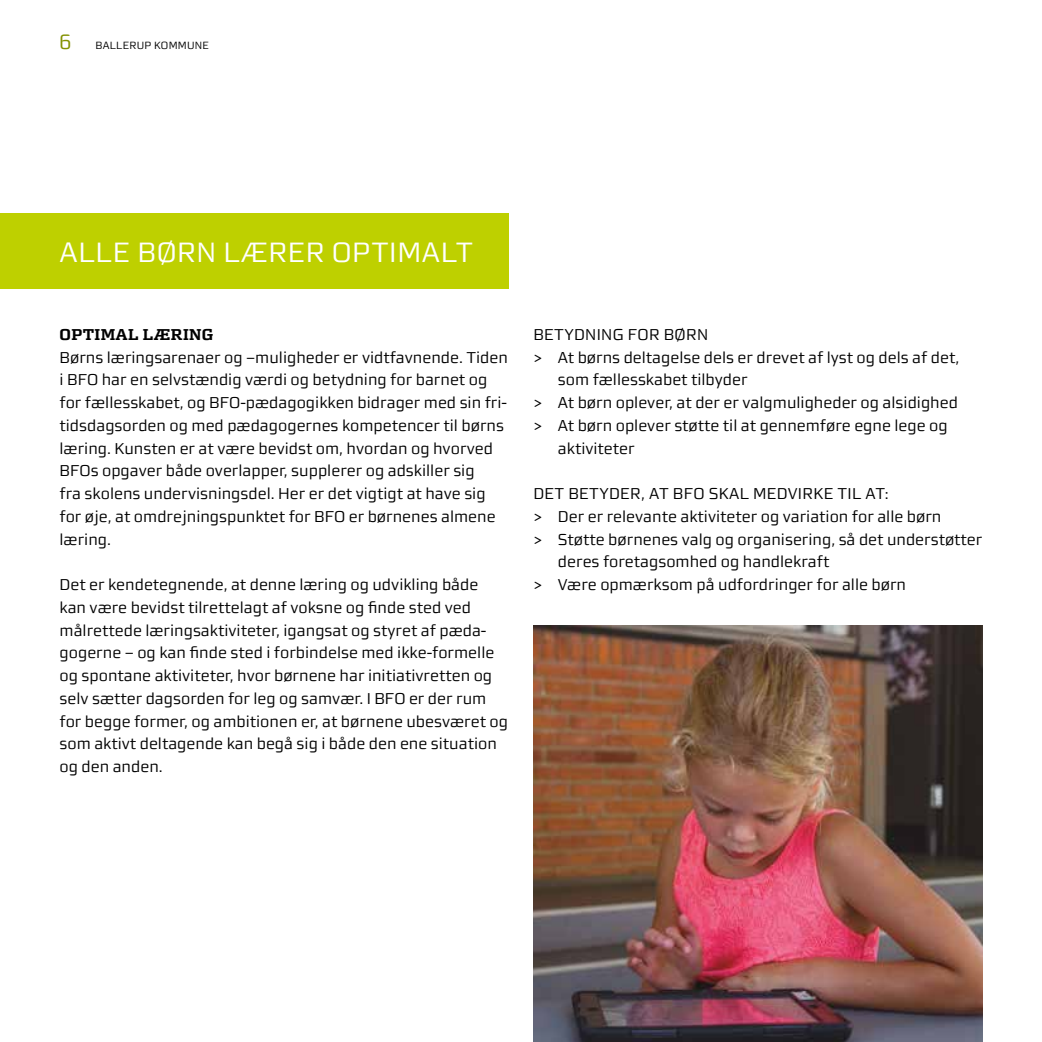
<style>
.page{position:relative;width:1042px;height:1042px;background:#fff}
.page>*{position:absolute;margin:0;border:0;box-sizing:border-box;transform-origin:0 0}
.t1{font:28px "Morgan Sans";letter-spacing:.02em;color:#fff}
.t2{font:21px "Morgan Sans";color:#839102}
.t3{font:15.75px/22.8px "Morgan Sans";color:#000}
.t4{font:15.75px "Morgan Sans";letter-spacing:.02em;color:#000}
.t5{font:700 15.75px "Morgan Avec";letter-spacing:.02em;color:#000}
.t6{font:10.5px "Morgan Sans";letter-spacing:.02em;color:#000}
</style>
<div class="page">
<div style="left:0;top:213px;width:508px;height:76px;background:#bed000"></div>
<img style="left:533px;top:626px;width:449px;height:416px">
<h2 class="t2" style="left:60px;top:29px;width:14px">6</h2>
<p class="t6" style="left:95px;top:39px;width:115px">BALLERUP KOMMUNE</p>
<h1 class="t1" style="left:60px;top:235px;width:415px">ALLE BØRN LÆRER OPTIMALT</h1>
<p class="t5" style="left:60px;top:325px;width:155px">OPTIMAL LÆRING</p>
<p class="t3" style="left:60px;top:346px;width:450px">Børns læringsarenaer og –muligheder er vidtfavnende. Tiden i BFO har en selvstændig værdi og betydning for barnet og for fællesskabet, og BFO-pædagogikken bidrager med sin fri&shy;tidsdagsorden og med pædagogernes kompetencer til børns læring. Kunsten er at være bevidst om, hvordan og hvorved BFOs opgaver både overlapper, supplerer og adskiller sig<br>fra skolens undervisningsdel. Her er det vigtigt at have sig for øje, at omdrejningspunktet for BFO er børnenes almene læring.</p>
<p class="t3" style="left:60px;top:573px;width:450px">Det er kendetegnende, at denne læring og udvikling både kan være bevidst tilrettelagt af voksne og finde sted ved målrettede læringsaktiviteter, igangsat og styret af pæda&shy;gogerne – og kan finde sted i forbindelse med ikke-formelle og spontane aktiviteter, hvor børnene har initiativretten og selv sætter dagsorden for leg og samvær. I BFO er der rum for begge former, og ambitionen er, at børnene ubesværet og som aktivt deltagende kan begå sig i både den ene situation og den anden.</p>
<p class="t4" style="left:533px;top:325px;width:176px">BETYDNING FOR BØRN</p>
<p class="t3" style="left:533px;top:346px;width:427px">&gt; At børns deltagelse dels er drevet af lyst og dels af det,</p>
<p class="t3" style="left:558px;top:368px;width:191px">som fællesskabet tilbyder</p>
<p class="t3" style="left:533px;top:391px;width:426px">&gt; At børn oplever, at der er valgmuligheder og alsidighed</p>
<p class="t3" style="left:533px;top:414px;width:416px">&gt; At børn oplever støtte til at gennemføre egne lege og</p>
<p class="t3" style="left:558px;top:437px;width:78px">aktiviteter</p>
<p class="t4" style="left:533px;top:484px;width:357px">DET BETYDER, AT BFO SKAL MEDVIRKE TIL AT:</p>
<p class="t3" style="left:533px;top:505px;width:410px">&gt; Der er relevante aktiviteter og variation for alle børn</p>
<p class="t3" style="left:533px;top:528px;width:450px">&gt; Støtte børnenes valg og organisering, så det understøtter</p>
<p class="t3" style="left:558px;top:550px;width:273px">deres foretagsomhed og handlekraft</p>
<p class="t3" style="left:533px;top:573px;width:374px">&gt; Være opmærksom på udfordringer for alle børn</p>
</div>
